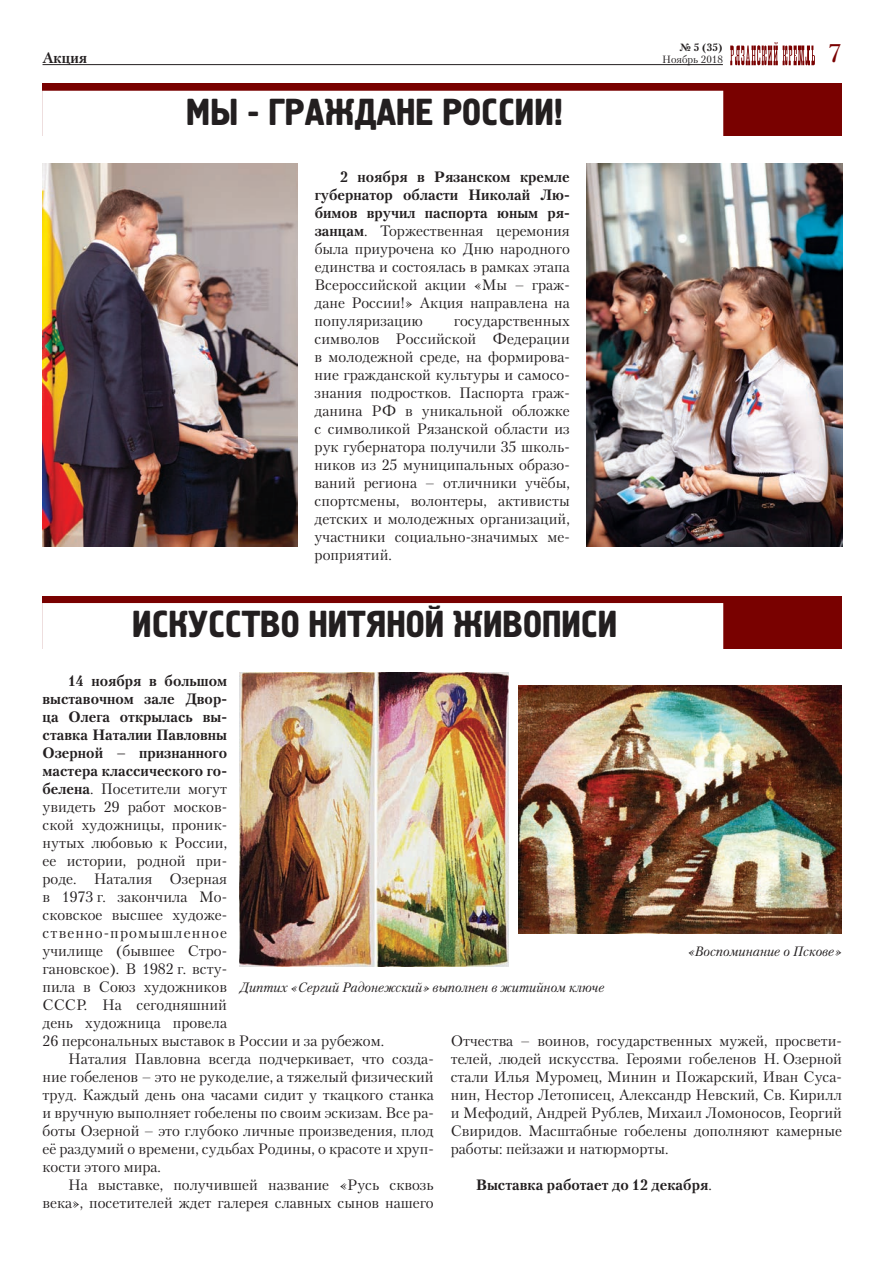
<style>
.page{position:relative;width:893px;height:1263px;background:#fff}
.page>*{position:absolute;margin:0;border:0;box-sizing:border-box;transform-origin:0 0}
.t1{font:37.5px "Hermes C";color:#231f20}
.t2{font:25.5px "Petersburg C";color:#790100}
.t3{font:15px/18px "Petersburg C";color:#231f20;text-align:justify}
.t4{font:700 15px "Petersburg C";color:#231f20}
.t5{font:italic 13.5px "Petersburg C";color:#231f20}
.t6{font:10.5px "Petersburg C";color:#231f20}
.t7{font:700 10.5px "Petersburg C";color:#231f20}
.s1{font-weight:700}
.s2{font-weight:400}
</style>
<div class="page">
<svg style="left:730px;top:42px;width:85px;height:23px"></svg>
<hr style="left:43px;top:64px;width:680px;height:1px;background:#231f20">
<div style="left:43px;top:83px;width:799px;height:53px;background:#790100"></div>
<div style="left:42px;top:91px;width:681px;height:55px;background:#fff"></div>
<div style="left:43px;top:596px;width:799px;height:52px;background:#790100"></div>
<div style="left:42px;top:603px;width:681px;height:55px;background:#fff;border:2px solid #fff"></div>
<img style="left:240px;top:673px;width:269px;height:293px">
<img style="left:519px;top:685px;width:323px;height:249px">
<img style="left:42px;top:164px;width:256px;height:382px">
<img style="left:587px;top:164px;width:255px;height:382px">
<p class="t4" style="left:43px;top:49px;width:46px">Акция</p>
<h1 class="t1" style="left:186px;top:91px;width:378px">МЫ - ГРАЖДАНЕ РОССИИ!</h1>
<p class="t3" style="left:315px;top:167px;width:257px;text-indent:26px"><span class="s1">2 ноября в Рязанском кремле губернатор области Николай Лю&shy;бимов вручил паспорта юным ря&shy;занцам</span>. Торжественная церемония была приурочена ко Дню народного единства и состоялась в рамках этапа Всероссийской акции «Мы – граж&shy;дане России!» Акция направлена на популяризацию</p>
<p class="t3" style="left:315px;top:311px;width:257px;text-indent:139px">государственных символов Российской Федерации в молодежной среде, на формирова&shy;ние гражданской культуры и самосо&shy;знания подростков. Паспорта граж&shy;данина РФ в уникальной обложке с символикой Рязанской области из рук губернатора получили 35 школь&shy;ников из 25 муниципальных образо&shy;ваний региона – отличники учёбы, спортсмены, волонтеры, активисты детских и молодежных организаций, участники социально-значимых ме&shy;роприятий.</p>
<p class="t7" style="left:679px;top:40px;width:45px">№ 5 (35)</p>
<p class="t6" style="left:662px;top:53px;width:62px">Ноябрь 2018</p>
<h2 class="t2" style="left:828px;top:38px;width:15px">7</h2>
<h1 class="t1" style="left:132px;top:603px;width:486px">ИСКУССТВО НИТЯНОЙ ЖИВОПИСИ</h1>
<p class="t3" style="left:43px;top:671px;width:186px;text-indent:26px"><span class="s1">14 ноября в большом выставочном зале Двор&shy;ца Олега открылась вы&shy;ставка Наталии Павловны Озерной – признанного мастера классического го&shy;белена</span>. Посетители могут увидеть 29 работ москов&shy;ской художницы, проник&shy;нутых любовью к России, ее истории, родной при&shy;роде. Наталия Озерная в 1973 г. закончила Мо&shy;сковское высшее художе&shy;ственно-промышленное училище (бывшее Стро&shy;гановское). В 1982 г. всту&shy;пила в Союз художников СССР. На сегодняшний день художница провела</p>
<p class="t3" style="left:451px;top:1031px;width:393px">Отчества – воинов, государственных мужей, просвети&shy;телей, людей искусства. Героями гобеленов Н. Озерной стали Илья Муромец, Минин и Пожарский, Иван Суса&shy;нин, Нестор Летописец, Александр Невский, Св. Кирилл и Мефодий, Андрей Рублев, Михаил Ломоносов, Георгий Свиридов. Масштабные гобелены дополняют камерные работы: пейзажи и натюрморты.</p>
<p class="t4" style="left:476px;top:1175px;width:237px">Выставка работает до 12 декабря<span class="s2">.</span></p>
<p class="t5" style="left:688px;top:943px;width:155px">«Воспоминание о Пскове»</p>
<p class="t5" style="left:240px;top:979px;width:366px">Диптих «Сергий Радонежский» выполнен в житийном ключе</p>
<p class="t3" style="left:43px;top:1031px;width:343px">26 персональных выставок в России и за рубежом.</p>
<p class="t3" style="left:68px;top:1049px;width:367px">Наталия Павловна всегда подчеркивает, что созда-</p>
<p class="t3" style="left:43px;top:1067px;width:393px">ние гобеленов – это не рукоделие, а тяжелый физический</p>
<p class="t3" style="left:43px;top:1085px;width:393px">труд. Каждый день она часами сидит у ткацкого станка</p>
<p class="t3" style="left:43px;top:1103px;width:393px">и вручную выполняет гобелены по своим эскизам. Все ра-</p>
<p class="t3" style="left:43px;top:1121px;width:393px">боты Озерной – это глубоко личные произведения, плод</p>
<p class="t3" style="left:43px;top:1139px;width:393px">её раздумий о времени, судьбах Родины, о красоте и хруп-</p>
<p class="t3" style="left:43px;top:1157px;width:120px">кости этого мира.</p>
<p class="t3" style="left:68px;top:1175px;width:367px">На выставке, получившей название «Русь сквозь</p>
<p class="t3" style="left:43px;top:1193px;width:393px">века», посетителей ждет галерея славных сынов нашего</p>
</div>
